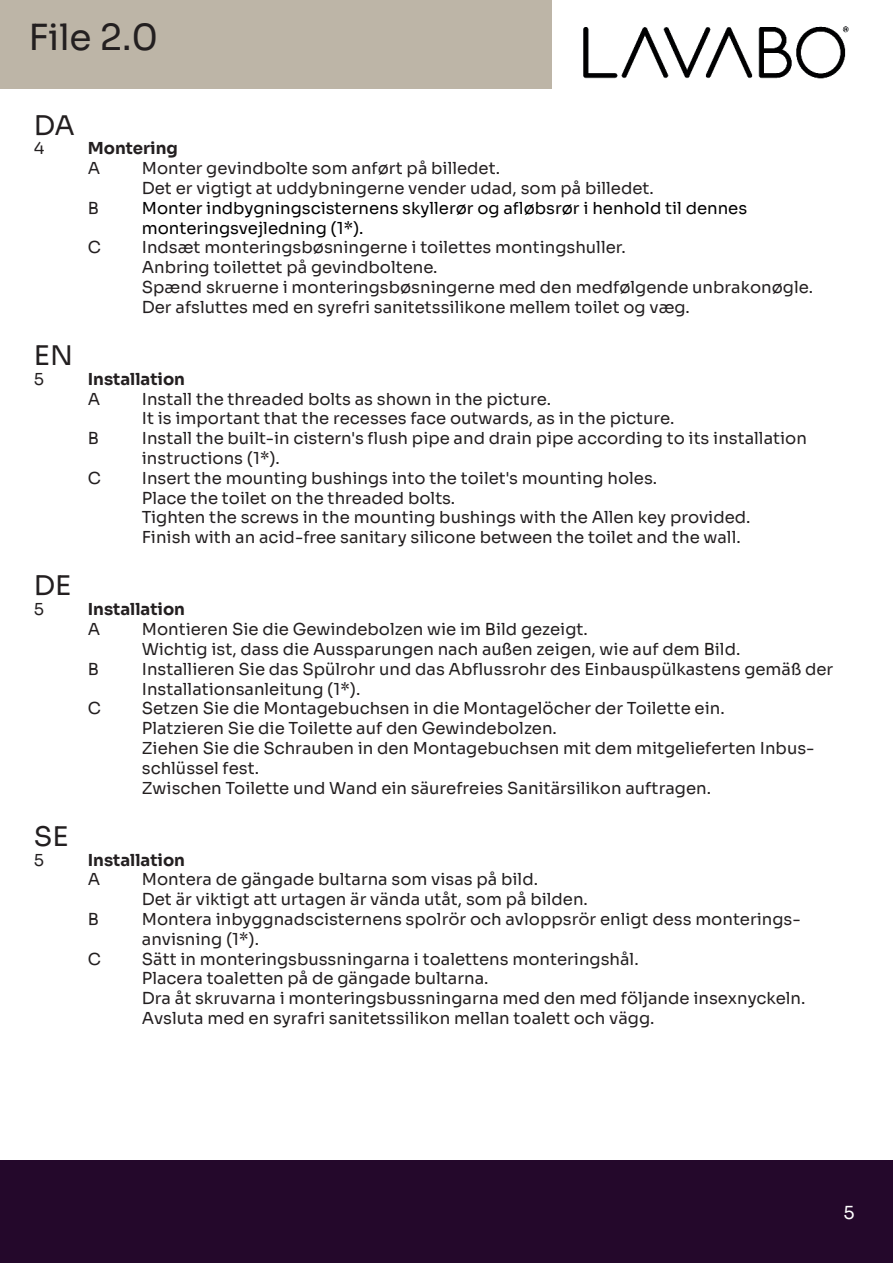
<style>
.page{position:relative;width:893px;height:1263px;background:#fff}
.page>*{position:absolute;margin:0;border:0;box-sizing:border-box;transform-origin:0 0}
.t1{font:36px "Sora";color:#231f20}
.t2{font:27px "Sora";color:#231f20}
.t3{font:18px "Sora";color:#fff}
.t4{font:16.5px/19.8px "Sora";color:#231f20}
.t5{font:16.5px/19.8px "Sora";color:#000001}
.t6{font:700 16.5px "Sora";color:#231f20}
</style>
<div class="page">
<div style="left:0;top:0;width:551px;height:89px;background:#bdb5a7"></div>
<img style="left:583px;top:26px;width:266px;height:53px">
<div style="left:0;top:1160px;width:893px;height:103px;background:#24082b"></div>
<h1 class="t1" style="left:28px;top:21px;width:131px">File 2.0</h1>
<h2 class="t2" style="left:34px;top:112px;width:43px">DA</h2>
<p class="t4" style="left:34px;top:140px;width:12px">4</p>
<p class="t6" style="left:88px;top:142px;width:91px">Montering</p>
<p class="t4" style="left:88px;top:160px;width:14px">A</p>
<p class="t4" style="left:142px;top:160px;width:513px">Monter gevindbolte som anf¯rt pÂ billedet.<br>Det er vigtigt at uddybningerne vender udad, som pÂ billedet.</p>
<p class="t4" style="left:88px;top:199px;width:13px">B</p>
<p class="t5" style="left:142px;top:197px;width:607px">Monter indbygningscisternens skyllerør og afløbsrør i henhold til dennes monteringsvejledning (1*).</p>
<p class="t4" style="left:88px;top:239px;width:15px">C</p>
<p class="t4" style="left:142px;top:239px;width:673px">IndsÊt monteringsb¯sningerne i toilettes montingshuller.<br>Anbring toilettet pÂ gevindboltene.<br>SpÊnd skruerne i monteringsb¯sningerne med den medf¯lgende unbrakon¯gle.<br>Der afsluttes med en syrefri sanitetssilikone mellem toilet og vÊg.</p>
<h2 class="t2" style="left:34px;top:343px;width:41px">EN</h2>
<p class="t4" style="left:34px;top:370px;width:12px">5</p>
<p class="t6" style="left:88px;top:372px;width:99px">Installation</p>
<p class="t4" style="left:88px;top:390px;width:14px">A</p>
<p class="t4" style="left:142px;top:390px;width:534px">Install the threaded bolts as shown in the picture.<br>It is important that the recesses face outwards, as in the picture.</p>
<p class="t4" style="left:88px;top:427px;width:13px">B</p>
<p class="t4" style="left:142px;top:427px;width:667px">Install the built-in cistern's flush pipe and drain pipe according to its installation instructions (1*).</p>
<p class="t4" style="left:88px;top:469px;width:15px">C</p>
<p class="t4" style="left:142px;top:469px;width:610px">Insert the mounting bushings into the toilet's mounting holes.<br>Place the toilet on the threaded bolts.<br>Tighten the screws in the mounting bushings with the Allen key provided.<br>Finish with an acid-free sanitary silicone between the toilet and the wall.</p>
<h2 class="t2" style="left:34px;top:573px;width:39px">DE</h2>
<p class="t4" style="left:34px;top:601px;width:12px">5</p>
<p class="t6" style="left:88px;top:603px;width:99px">Installation</p>
<p class="t4" style="left:88px;top:620px;width:14px">A</p>
<p class="t4" style="left:142px;top:620px;width:600px">Montieren Sie die Gewindebolzen wie im Bild gezeigt.<br>Wichtig ist, dass die Aussparungen nach auflen zeigen, wie auf dem Bild.</p>
<p class="t4" style="left:88px;top:657px;width:13px">B</p>
<p class="t4" style="left:142px;top:657px;width:693px">Installieren Sie das Spülrohr und das Abflussrohr des Einbauspülkastens gemäß der<br>Installationsanleitung (1*).</p>
<p class="t4" style="left:88px;top:700px;width:15px">C</p>
<p class="t4" style="left:142px;top:700px;width:674px">Setzen Sie die Montagebuchsen in die Montagelˆcher der Toilette ein.<br>Platzieren Sie die Toilette auf den Gewindebolzen.<br>Ziehen Sie die Schrauben in den Montagebuchsen mit dem mitgelieferten Inbus&shy;schl¸ssel fest.<br>Zwischen Toilette und Wand ein s‰urefreies Sanit‰rsilikon auftragen.</p>
<h2 class="t2" style="left:34px;top:823px;width:36px">SE</h2>
<p class="t4" style="left:34px;top:851px;width:12px">5</p>
<p class="t6" style="left:88px;top:853px;width:99px">Installation</p>
<p class="t4" style="left:88px;top:871px;width:14px">A</p>
<p class="t4" style="left:142px;top:871px;width:448px">Montera de g‰ngade bultarna som visas pÂ bild.<br>Det ‰r viktigt att urtagen ‰r v‰nda utÂt, som pÂ bilden.</p>
<p class="t4" style="left:88px;top:910px;width:13px">B</p>
<p class="t4" style="left:142px;top:910px;width:660px">Montera inbyggnadscisternens spolrˆr och avloppsrˆr enligt dess monterings&shy;anvisning (1*).</p>
<p class="t4" style="left:88px;top:950px;width:15px">C</p>
<p class="t4" style="left:142px;top:950px;width:665px">S‰tt in monteringsbussningarna i toalettens monteringshÂl.<br>Placera toaletten pÂ de g‰ngade bultarna.<br>Dra åt skruvarna i monteringsbussningarna med den med följande insexnyckeln.<br>Avsluta med en syrafri sanitetssilikon mellan toalett och v‰gg.</p>
<p class="t3" style="left:844px;top:1204px;width:13px">5</p>
</div>
